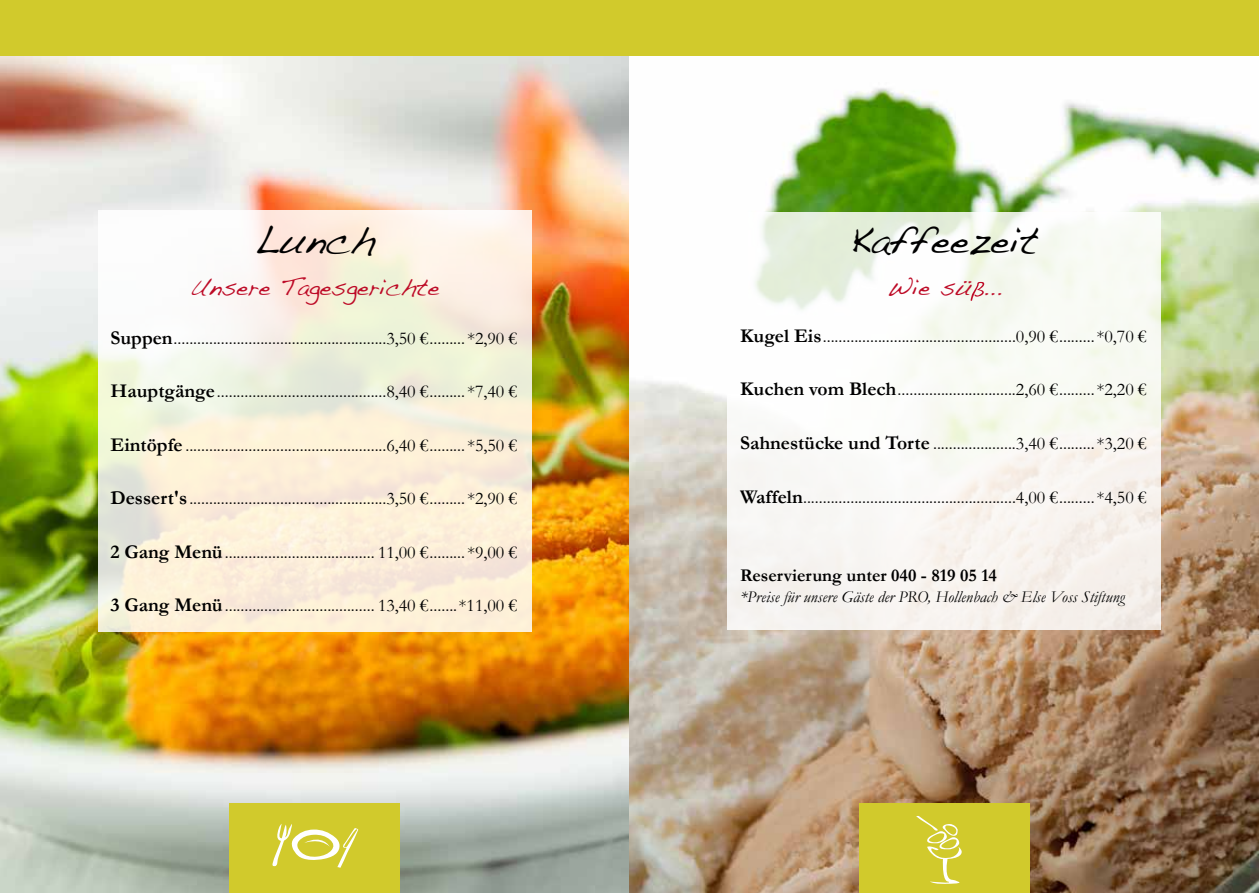
<style>
.page{position:relative;width:1259px;height:893px;background:#fff}
.page>*{position:absolute;margin:0;border:0;box-sizing:border-box;transform-origin:0 0}
.t1{font:39px "Handwriting Dakota";color:#000}
.t2{font:24px "Handwriting Dakota";color:#bd0a26}
.t3{font:18px "Garamond";color:#000}
.t4{font:700 18px "Garamond";color:#000}
.t5{font:italic 16.5px "Garamond";color:#000}
.s1{font-weight:700;font-size:19.5px}
</style>
<div class="page">
<img style="left:0;top:55px;width:629px;height:838px">
<svg style="left:98px;top:210px;width:433px;height:422px;background:#f7f0df"></svg>
<img style="left:629px;top:55px;width:630px;height:838px">
<svg style="left:727px;top:212px;width:434px;height:417px;fill:#f8f8f3"></svg>
<svg style="left:970px;top:282px;width:14px;height:19px"></svg>
<div style="left:230px;top:804px;width:170px;height:89px;background:#d1ca2c"></div>
<div style="left:859px;top:804px;width:170px;height:89px;background:#d1ca2c"></div>
<div style="left:0;top:0;width:1259px;height:55px;background:#d1ca2c"></div>
<svg style="left:272px;top:824px;width:86px;height:44px"></svg>
<svg style="left:916px;top:816px;width:46px;height:68px"></svg>
<h1 class="t1" style="left:254px;top:217px;width:123px">Lunch</h1>
<h2 class="t2" style="left:190px;top:273px;width:251px">Unsere Tagesgerichte</h2>
<p class="t3" style="left:111px;top:327px;width:408px"><span class="s1">Suppen</span>......................................................3,50 €......... *2,90 €</p>
<p class="t3" style="left:111px;top:381px;width:408px"><span class="s1">Hauptgänge</span>...........................................8,40 €......... *7,40 €</p>
<p class="t3" style="left:111px;top:434px;width:408px"><span class="s1">Eintöpfe</span> ...................................................6,40 €......... *5,50 €</p>
<p class="t3" style="left:111px;top:488px;width:408px"><span class="s1">Dessert's</span>..................................................3,50 €......... *2,90 €</p>
<p class="t3" style="left:111px;top:541px;width:408px"><span class="s1">2 Gang Menü</span>...................................... 11,00 €......... *9,00 €</p>
<p class="t3" style="left:111px;top:595px;width:408px"><span class="s1">3 Gang Menü</span>...................................... 13,40 €.......*11,00 €</p>
<h1 class="t1" style="left:850px;top:217px;width:190px">Kaffeezeit</h1>
<h2 class="t2" style="left:887px;top:273px;width:116px">Wie sü ...</h2>
<p class="t3" style="left:740px;top:326px;width:408px"><span class="s1">Kugel Eis</span>.................................................0,90 €......... *0,70 €</p>
<p class="t3" style="left:740px;top:379px;width:408px"><span class="s1">Kuchen vom Blech</span>..............................2,60 €......... *2,20 €</p>
<p class="t3" style="left:740px;top:433px;width:408px"><span class="s1">Sahnestücke und Torte</span> .....................3,40 €......... *3,20 €</p>
<p class="t3" style="left:740px;top:486px;width:408px"><span class="s1">Waffeln</span>......................................................4,00 €......... *4,50 €</p>
<p class="t4" style="left:740px;top:564px;width:258px">Reservierung unter 040 - 819 05 14</p>
<p class="t5" style="left:740px;top:587px;width:386px">*Preise für unsere Gäste der PRO, Hollenbach &amp; Else Voss Stiftung</p>
</div>
